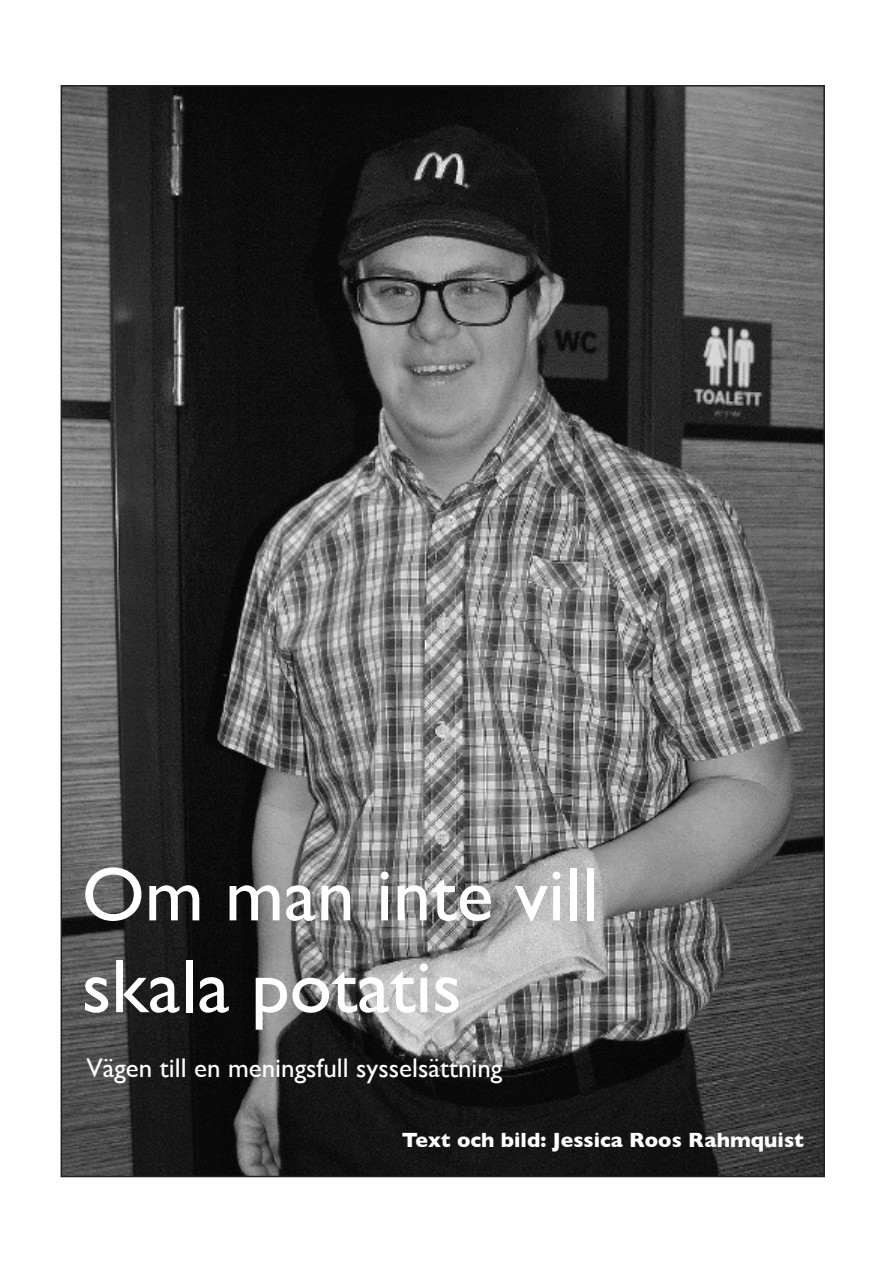
<style>
.page{position:relative;width:893px;height:1263px;background:#fff}
.page>*{position:absolute;margin:0;border:0;box-sizing:border-box;transform-origin:0 0}
.Rubrik_fet{font:76.5px "Gill Sans";color:#fff}
.Rubrik_fet-2{font:27px "Gill Sans";color:#fff}
.Billboard{font:700 21px "Gill Sans";color:#fff}
</style>
<div class="page">
<img style="left:64px;top:88px;width:758px;height:1086px">
<p class="Rubrik_fet" style="left:82px;top:849px;width:518px">Om man inte vill</p>
<p class="Rubrik_fet" style="left:82px;top:941px;width:381px">skala potatis</p>
<p class="Rubrik_fet-2" style="left:87px;top:1052px;width:417px">Vägen till en meningsfull sysselsättning</p>
<p class="Billboard" style="left:402px;top:1123px;width:404px">Text och bild: Jessica Roos Rahmquist</p>
</div>
